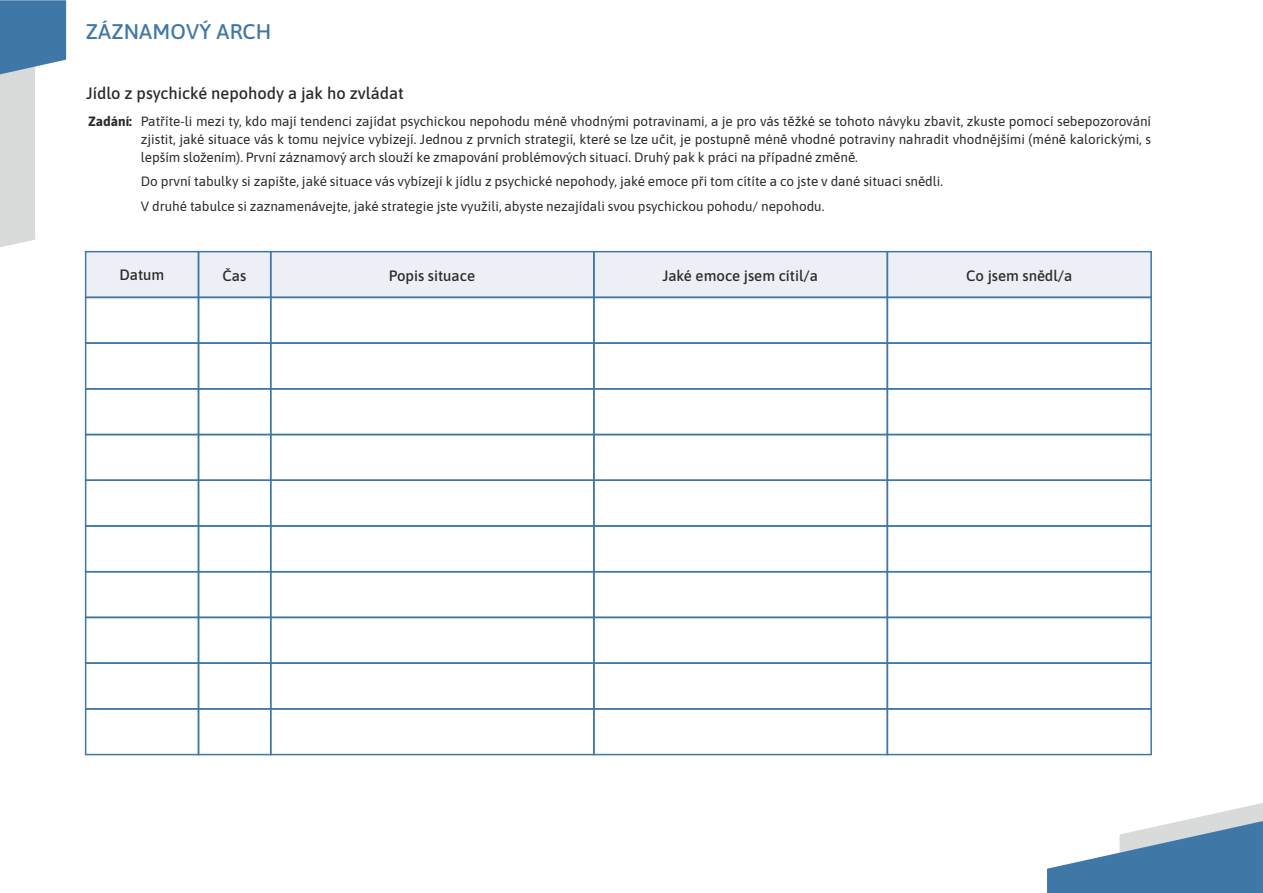
<style>
.page{position:relative;width:1263px;height:893px;background:#fff}
.page>*{position:absolute;margin:0;border:0;box-sizing:border-box;transform-origin:0 0}
.t1{font:500 21.15px "Asap";letter-spacing:.01em;color:#3f77a7}
.t2{font:500 16.5px "Asap";color:#2b2a29}
.t3{font:500 15px "Asap";color:#2b2a29}
.t4{font:13.5px/17.9px "Asap";color:#2b2a29;text-align:justify}
.t5{font:700 13.5px "Asap";color:#2b2a29}
</style>
<div class="page">
<svg style="left:0;top:0;width:66px;height:247px"></svg>
<svg style="left:1047px;top:803px;width:216px;height:90px"></svg>
<div style="left:86px;top:252px;width:1065px;height:45px;background:#eceff5"></div>
<div style="left:85px;top:251px;width:114px;height:47px;border:1px solid #3f77a7"></div>
<div style="left:85px;top:297px;width:114px;height:47px;border:1px solid #3f77a7"></div>
<div style="left:85px;top:342px;width:114px;height:48px;border:1px solid #3f77a7"></div>
<div style="left:85px;top:388px;width:114px;height:47px;border:1px solid #3f77a7"></div>
<div style="left:85px;top:434px;width:114px;height:47px;border:1px solid #3f77a7"></div>
<div style="left:85px;top:479px;width:114px;height:48px;border:1px solid #3f77a7"></div>
<div style="left:198px;top:251px;width:73px;height:47px;border:1px solid #3f77a7"></div>
<div style="left:198px;top:297px;width:73px;height:47px;border:1px solid #3f77a7"></div>
<div style="left:198px;top:342px;width:73px;height:48px;border:1px solid #3f77a7"></div>
<div style="left:198px;top:388px;width:73px;height:47px;border:1px solid #3f77a7"></div>
<div style="left:198px;top:434px;width:73px;height:47px;border:1px solid #3f77a7"></div>
<div style="left:198px;top:479px;width:73px;height:48px;border:1px solid #3f77a7"></div>
<div style="left:270px;top:251px;width:325px;height:47px;border:1px solid #3f77a7"></div>
<div style="left:593px;top:251px;width:295px;height:47px;border:1px solid #3f77a7"></div>
<div style="left:887px;top:251px;width:265px;height:47px;border:1px solid #3f77a7"></div>
<div style="left:270px;top:297px;width:325px;height:47px;border:1px solid #3f77a7"></div>
<div style="left:270px;top:342px;width:325px;height:48px;border:1px solid #3f77a7"></div>
<div style="left:270px;top:388px;width:325px;height:47px;border:1px solid #3f77a7"></div>
<div style="left:270px;top:434px;width:325px;height:47px;border:1px solid #3f77a7"></div>
<div style="left:270px;top:479px;width:325px;height:48px;border:1px solid #3f77a7"></div>
<div style="left:593px;top:297px;width:295px;height:47px;border:1px solid #3f77a7"></div>
<div style="left:887px;top:297px;width:265px;height:47px;border:1px solid #3f77a7"></div>
<div style="left:593px;top:342px;width:295px;height:48px;border:1px solid #3f77a7"></div>
<div style="left:887px;top:342px;width:265px;height:48px;border:1px solid #3f77a7"></div>
<div style="left:593px;top:388px;width:295px;height:47px;border:1px solid #3f77a7"></div>
<div style="left:887px;top:388px;width:265px;height:47px;border:1px solid #3f77a7"></div>
<div style="left:593px;top:434px;width:295px;height:47px;border:1px solid #3f77a7"></div>
<div style="left:887px;top:434px;width:265px;height:47px;border:1px solid #3f77a7"></div>
<div style="left:593px;top:479px;width:295px;height:48px;border:1px solid #3f77a7"></div>
<div style="left:887px;top:479px;width:265px;height:48px;border:1px solid #3f77a7"></div>
<div style="left:85px;top:525px;width:114px;height:47px;border:1px solid #3f77a7"></div>
<div style="left:85px;top:571px;width:114px;height:47px;border:1px solid #3f77a7"></div>
<div style="left:85px;top:617px;width:114px;height:47px;border:1px solid #3f77a7"></div>
<div style="left:85px;top:662px;width:114px;height:48px;border:1px solid #3f77a7"></div>
<div style="left:85px;top:708px;width:114px;height:47px;border:1px solid #3f77a7"></div>
<div style="left:198px;top:525px;width:73px;height:47px;border:1px solid #3f77a7"></div>
<div style="left:198px;top:571px;width:73px;height:47px;border:1px solid #3f77a7"></div>
<div style="left:198px;top:617px;width:73px;height:47px;border:1px solid #3f77a7"></div>
<div style="left:198px;top:662px;width:73px;height:48px;border:1px solid #3f77a7"></div>
<div style="left:198px;top:708px;width:73px;height:47px;border:1px solid #3f77a7"></div>
<div style="left:270px;top:525px;width:325px;height:47px;border:1px solid #3f77a7"></div>
<div style="left:270px;top:571px;width:325px;height:47px;border:1px solid #3f77a7"></div>
<div style="left:270px;top:617px;width:325px;height:47px;border:1px solid #3f77a7"></div>
<div style="left:270px;top:662px;width:325px;height:48px;border:1px solid #3f77a7"></div>
<div style="left:270px;top:708px;width:325px;height:47px;border:1px solid #3f77a7"></div>
<div style="left:593px;top:525px;width:295px;height:47px;border:1px solid #3f77a7"></div>
<div style="left:887px;top:525px;width:265px;height:47px;border:1px solid #3f77a7"></div>
<div style="left:593px;top:571px;width:295px;height:47px;border:1px solid #3f77a7"></div>
<div style="left:887px;top:571px;width:265px;height:47px;border:1px solid #3f77a7"></div>
<div style="left:593px;top:617px;width:295px;height:47px;border:1px solid #3f77a7"></div>
<div style="left:887px;top:617px;width:265px;height:47px;border:1px solid #3f77a7"></div>
<div style="left:593px;top:662px;width:295px;height:48px;border:1px solid #3f77a7"></div>
<div style="left:887px;top:662px;width:265px;height:48px;border:1px solid #3f77a7"></div>
<div style="left:593px;top:708px;width:295px;height:47px;border:1px solid #3f77a7"></div>
<div style="left:887px;top:708px;width:265px;height:47px;border:1px solid #3f77a7"></div>
<h1 class="t1" style="left:86px;top:19px;width:187px">ZÁZNAMOVÝ ARCH</h1>
<p class="t2" style="left:86px;top:83px;width:319px">Jídlo z psychické nepohody a jak ho zvládat</p>
<p class="t4" style="left:141px;top:112px;width:1012px">Patříte-li mezi ty, kdo mají tendenci zajídat psychickou nepohodu méně vhodnými potravinami, a je pro vás těžké se tohoto návyku zbavit, zkuste pomocí sebepozorování zjistit, jaké situace vás k tomu nejvíce vybízejí. Jednou z prvních strategií, které se lze učit, je postupně méně vhodné potraviny nahradit vhodnějšími (méně kalorickými, s lepším složením). První záznamový arch slouží ke zmapování problémových situací. Druhý pak k práci na případné změně.</p>
<p class="t4" style="left:141px;top:169px;width:804px;line-height:24.9px">Do první tabulky si zapište, jaké situace vás vybízejí k jídlu z psychické nepohody, jaké emoce při tom cítíte a co jste v dané situaci snědli.<br>V druhé tabulce si zaznamenávejte, jaké strategie jste využili, abyste nezajídali svou psychickou pohodu/ nepohodu.</p>
<p class="t5" style="left:88px;top:113px;width:45px">Zadání:</p>
<p class="t3" style="left:119px;top:266px;width:46px">Datum</p>
<p class="t3" style="left:223px;top:267px;width:25px">Čas</p>
<p class="t3" style="left:389px;top:267px;width:88px">Popis situace</p>
<p class="t3" style="left:662px;top:267px;width:157px">Jaké emoce jsem cítil/a</p>
<p class="t3" style="left:966px;top:267px;width:108px">Co jsem snědl/a</p>
</div>
